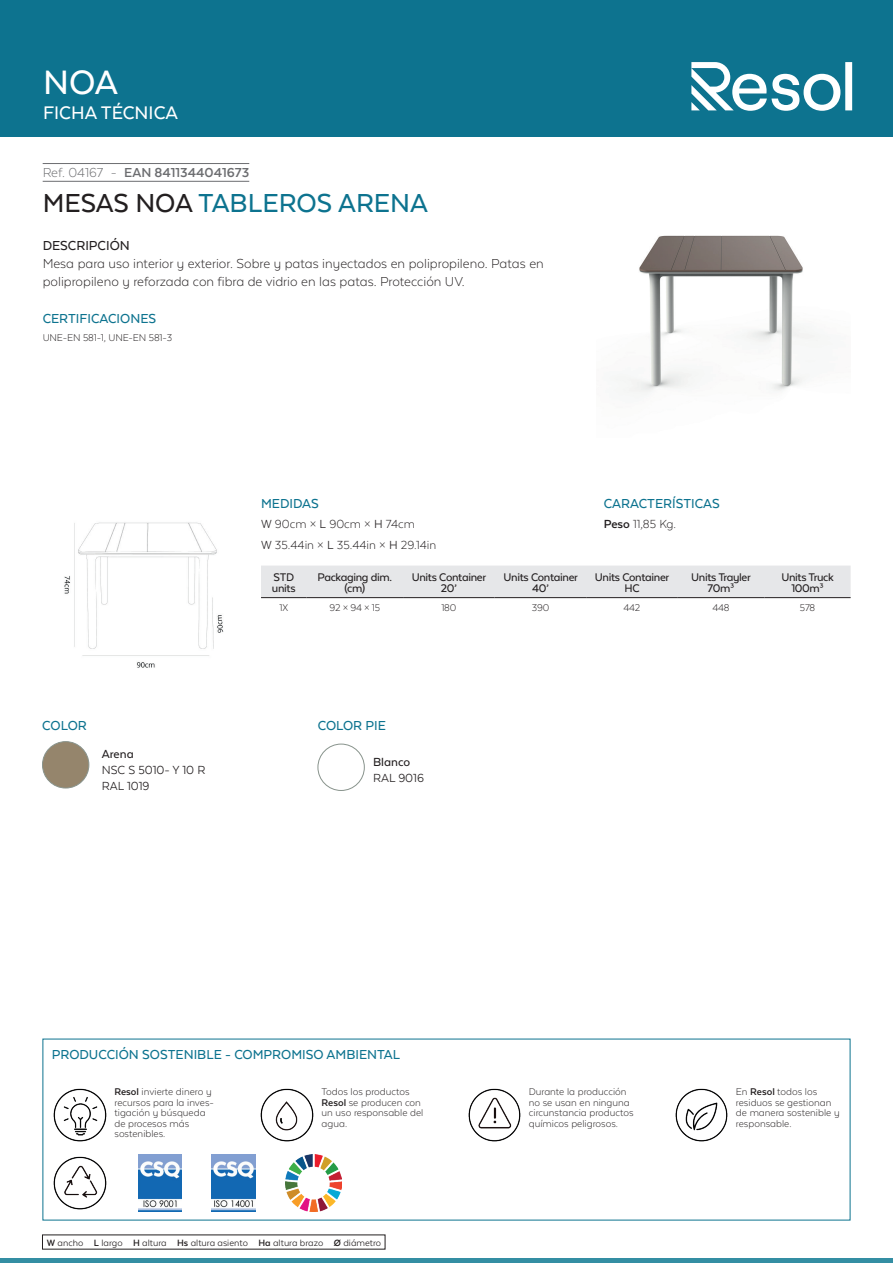
<style>
.page{position:relative;width:893px;height:1263px;background:#fff}
.page>*{position:absolute;margin:0;border:0;box-sizing:border-box;transform-origin:0 0}
.t1{font:500 39px "Texta Alt";color:#fff}
.t2{font:500 30px "Texta Alt";color:#0d738f}
.t3{font:500 21px "Texta Alt";color:#fff}
.t4{font:300 15px/18px "Texta Alt";color:#231f20}
.t5{font:500 15px "Texta Alt";color:#0d738f}
.t6{font:700 15px "Texta Alt";color:#6c6d70}
.t7{font:500 15px "Texta Alt";color:#231f20}
.t8{font:300 13.5px/20.4px "Texta Alt";color:#231f20}
.t9{font:13.5px/16.2px "Texta Alt";color:#231f20}
.t10{font:500 13.5px "Texta Alt";color:#231f20}
.t11{font:500 12.75px/10.5px "Texta Alt";letter-spacing:-.025em;color:#231f20;text-align:center}
.t12{font:300 11.25px/10.5px "Texta Alt";color:#231f20}
.t13{font:10.5px "Texta Alt";color:#231f20}
.s1{font-weight:300}
.s2{color:#231f20}
.s3{font-weight:700}
.s4{font-weight:400}
</style>
<div class="page">
<div style="left:0;top:0;width:893px;height:137px;background:#0d738f"></div>
<hr style="left:0;top:1259px;width:893px;height:4px;background:#348ea3">
<svg style="left:691px;top:62px;width:161px;height:49px"></svg>
<hr style="left:43px;top:163px;width:206px;height:1px;background:#6c6d70">
<hr style="left:43px;top:181px;width:206px;height:1px;background:#6c6d70">
<img style="left:616px;top:235px;width:202px;height:158px">
<div style="left:42px;top:742px;width:47px;height:46px;background:#95856c;border-radius:23px"></div>
<div style="left:42px;top:741px;width:47px;height:47px;border:1px solid #89948d;border-radius:50%"></div>
<img style="left:318px;top:744px;width:46px;height:46px;border-radius:23px">
<div style="left:318px;top:744px;width:46px;height:47px;border:1px solid #89948d;border-radius:50%"></div>
<img style="left:64px;top:522px;width:160px;height:146px">
<div style="left:261px;top:565px;width:590px;height:32px;background:#e6e7e9"></div>
<hr style="left:261px;top:597px;width:46px;height:1px;background:#231f20">
<hr style="left:307px;top:597px;width:96px;height:1px;background:#231f20">
<hr style="left:403px;top:597px;width:92px;height:1px;background:#231f20">
<hr style="left:495px;top:597px;width:92px;height:1px;background:#231f20">
<hr style="left:587px;top:597px;width:90px;height:1px;background:#231f20">
<hr style="left:677px;top:597px;width:88px;height:1px;background:#231f20">
<hr style="left:765px;top:597px;width:86px;height:1px;background:#231f20">
<img style="left:53px;top:1088px;width:54px;height:54px">
<img style="left:260px;top:1088px;width:54px;height:54px">
<img style="left:468px;top:1088px;width:53px;height:54px">
<img style="left:675px;top:1088px;width:53px;height:54px">
<img style="left:53px;top:1156px;width:54px;height:54px">
<img style="left:138px;top:1155px;width:44px;height:56px">
<img style="left:212px;top:1155px;width:43px;height:56px">
<img style="left:285px;top:1155px;width:57px;height:56px">
<h1 class="t1" style="left:43px;top:62px;width:76px">NOA</h1>
<h3 class="t3" style="left:43px;top:102px;width:136px">FICHA TÉCNICA</h3>
<h3 class="t6" style="left:43px;top:164px;width:208px"><span class="s1">Ref. 04167 -</span> EAN 8411344041673</h3>
<h2 class="t2" style="left:43px;top:188px;width:387px"><span class="s2">MESAS NOA</span> TABLEROS ARENA</h2>
<h3 class="t7" style="left:43px;top:237px;width:89px">DESCRIPCIÓN</h3>
<h3 class="t4" style="left:43px;top:254px;width:503px">Mesa para uso interior y exterior. Sobre y patas inyectados en polipropileno. Patas en polipropileno y reforzada con fibra de vidrio en las patas. Protección UV.</h3>
<h3 class="t5" style="left:43px;top:311px;width:115px">CERTIFICACIONES</h3>
<p class="t12" style="left:43px;top:332px;width:131px">UNE-EN 581-1, UNE-EN 581-3</p>
<h3 class="t5" style="left:42px;top:718px;width:46px">COLOR</h3>
<p class="t10" style="left:102px;top:747px;width:33px">Arena</p>
<p class="t9" style="left:102px;top:761px;width:105px">NSC S 5010- Y 10 R<br>RAL 1019</p>
<h3 class="t5" style="left:604px;top:495px;width:117px">CARACTERÍSTICAS</h3>
<p class="t8" style="left:604px;top:514px;width:74px"><span class="s3">Peso</span> 11,85 Kg.</p>
<h3 class="t5" style="left:261px;top:495px;width:59px">MEDIDAS</h3>
<p class="t8" style="left:261px;top:514px;width:177px"><span class="s4">W</span> 90cm × <span class="s4">L</span> 90cm × <span class="s4">H</span> 74cm<br><span class="s4">W</span> 35.44in × <span class="s4">L</span> 35.44in × <span class="s4">H</span> 29.14in</p>
<p class="t11" style="left:272px;top:572px;width:25px;text-align:left">STD units</p>
<p class="t11" style="left:317px;top:572px;width:76px">Packaging dim. (cm)</p>
<p class="t11" style="left:412px;top:572px;width:76px">Units Container<br>20’</p>
<p class="t11" style="left:504px;top:572px;width:76px">Units Container<br>40’</p>
<p class="t11" style="left:595px;top:572px;width:76px">Units Container<br>HC</p>
<p class="t11" style="left:691px;top:572px;width:61px">Units Trayler<br>70m³</p>
<p class="t11" style="left:781px;top:572px;width:54px">Units Truck<br>100m³</p>
<p class="t12" style="left:279px;top:602px;width:10px">1X</p>
<p class="t12" style="left:330px;top:602px;width:52px">92 × 94 × 15</p>
<p class="t12" style="left:441px;top:602px;width:16px">180</p>
<p class="t12" style="left:532px;top:602px;width:19px">390</p>
<p class="t12" style="left:624px;top:602px;width:18px">442</p>
<p class="t12" style="left:712px;top:602px;width:19px">448</p>
<p class="t12" style="left:800px;top:602px;width:17px">578</p>
<h3 class="t5" style="left:318px;top:718px;width:70px">COLOR PIE</h3>
<p class="t10" style="left:373px;top:755px;width:39px">Blanco</p>
<p class="t9" style="left:373px;top:769px;width:52px">RAL 9016</p>
<h3 class="t5" style="left:52px;top:1047px;width:350px">PRODUCCIÓN SOSTENIBLE - COMPROMISO AMBIENTAL</h3>
<p class="t12" style="left:114px;top:1086px;width:101px"><span class="s3">Resol</span> invierte dinero y recursos para la inves&shy;tigación y búsqueda de procesos más sostenibles.</p>
<p class="t12" style="left:322px;top:1086px;width:103px">Todos los productos<br><span class="s3">Resol</span> se producen con un uso responsable del agua.</p>
<p class="t12" style="left:529px;top:1086px;width:106px">Durante la producción no se usan en ninguna circunstancia productos químicos peligrosos.</p>
<p class="t12" style="left:736px;top:1086px;width:105px">En <span class="s3">Resol</span> todos los residuos se gestionan de manera sostenible y responsable.</p>
<p class="t13" style="left:47px;top:1237px;width:336px"><span class="s3">W</span> ancho <span class="s3">L</span> largo <span class="s3">H</span> altura <span class="s3">Hs</span> altura asiento <span class="s3">Ha</span> altura brazo <span class="s3">Ø</span> diámetro</p>
</div>
